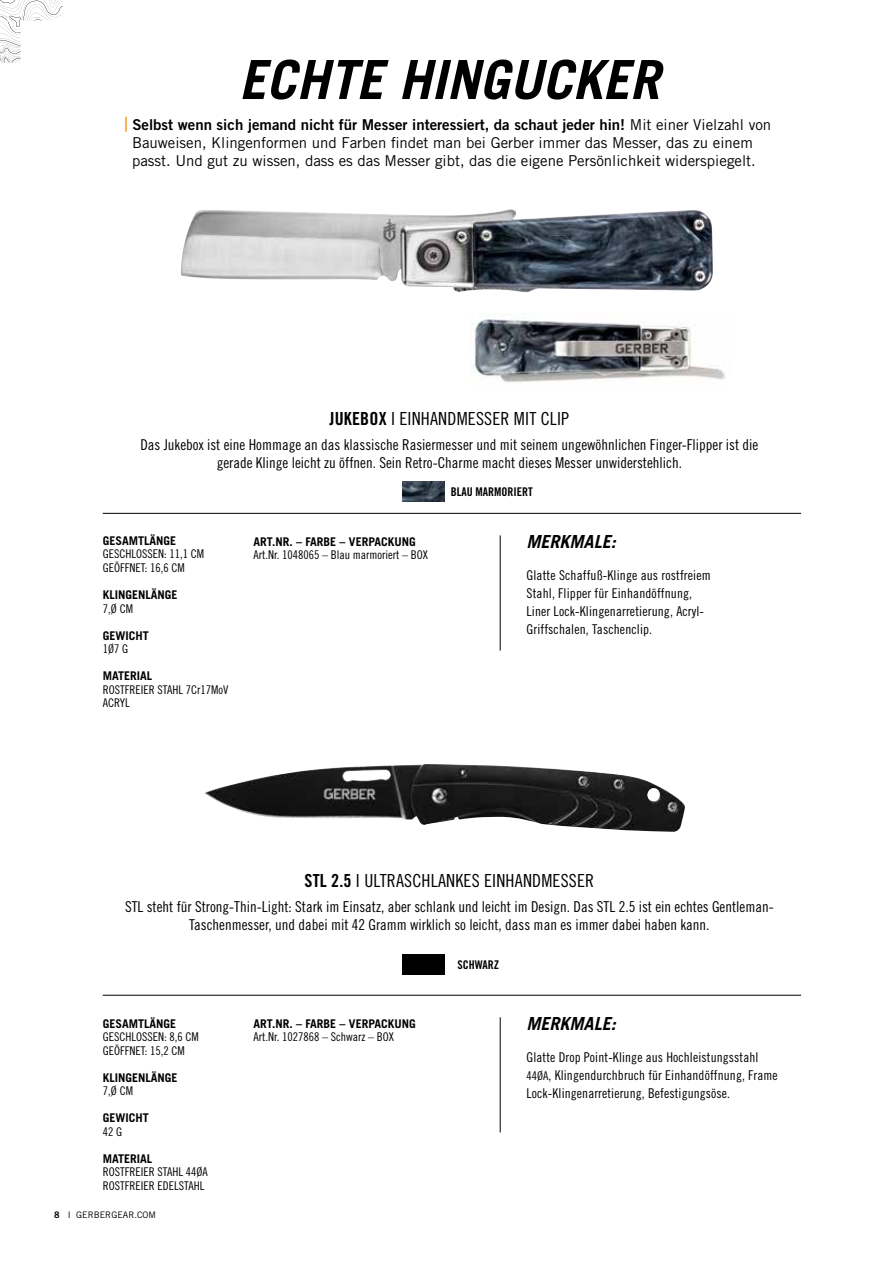
<style>
.page{position:relative;width:894px;height:1263px;background:#fff}
.page>*{position:absolute;margin:0;border:0;box-sizing:border-box;transform-origin:0 0}
.t1{font:italic 700 54px "Trade Gothic LT Std";color:#000}
.t2{font:18px "Trade Gothic LT Std Cn 18";letter-spacing:.01em;color:#000}
.t3{font:italic 700 18px "Trade Gothic LT Std";color:#000}
.t4{font:15px/18px "Trade Gothic LT Std Cn 18";color:#000;text-align:center}
.t5{font:15px/18px "Trade Gothic LT Std";color:#000}
.t6{font:15px "Trade Gothic LT Std Bd 2";color:#000}
.t7{font:13.5px/18px "Trade Gothic LT Std Cn 18";letter-spacing:.01em;color:#000}
.t8{font:12px/13.5px "Trade Gothic LT Std Cn 18";color:#000}
.t9{font:700 12px "Trade Gothic LT Std";color:#000}
.t10{font:12px "Trade Gothic LT Std Bd Cn 20";color:#000}
.t11{font:9px "Trade Gothic LT Std";color:#000}
.s1{font-family:"Trade Gothic LT Std";font-weight:700;font-stretch:expanded;color:#f8971d}
.s2{font-family:"Trade Gothic LT Std"}
.s3{font-family:"Trade Gothic LT Std Bd Cn 20"}
.s4{font-family:"Trade Gothic LT Std Bd 2"}
.s5{font-size:12px}
</style>
<div class="page">
<svg style="left:0;top:0;width:63px;height:63px"></svg>
<img style="left:181px;top:209px;width:531px;height:84px">
<img style="left:402px;top:481px;width:42px;height:20px">
<div style="left:402px;top:954px;width:42px;height:20px;background:#000"></div>
<hr style="left:499px;top:535px;width:1px;height:115px;background:#000">
<hr style="left:499px;top:1017px;width:1px;height:115px;background:#000">
<hr style="left:103px;top:513px;width:697px;height:1px;background:#000">
<hr style="left:103px;top:995px;width:697px;height:1px;background:#000">
<img style="left:470px;top:313px;width:256px;height:69px">
<img style="left:205px;top:764px;width:480px;height:67px">
<h1 class="t1" style="left:239px;top:47px;width:422px">ECHTE HINGUCKER</h1>
<p class="t6" style="left:124px;top:115px;width:648px"><span class="s1">|</span> Selbst wenn sich jemand nicht für Messer interessiert, da schaut jeder hin! <span class="s2">Mit einer Vielzahl von</span></p>
<p class="t5" style="left:132px;top:133px;width:625px">Bauweisen, Klingenformen und Farben findet man bei Gerber immer das Messer, das zu einem passt. Und gut zu wissen, dass es das Messer gibt, das die eigene Persönlichkeit widerspiegelt.</p>
<p class="t2" style="left:329px;top:408px;width:241px"><span class="s3">JUKEBOX</span> I EINHANDMESSER MIT CLIP</p>
<p class="t4" style="left:140px;top:435px;width:619px">Das Jukebox ist eine Hommage an das klassische Rasiermesser und mit seinem ungewöhnlichen Finger-Flipper ist die gerade Klinge leicht zu öffnen. Sein Retro-Charme macht dieses Messer unwiderstehlich.</p>
<p class="t9" style="left:103px;top:533px;width:75px">GESAMTLÄNGE</p>
<p class="t8" style="left:103px;top:547px;width:103px">GESCHLOSSEN: 11,1 CM<br>GEÖFFNET: 16,6 CM</p>
<p class="t9" style="left:103px;top:587px;width:76px">KLINGENLÄNGE</p>
<p class="t8" style="left:103px;top:601px;width:32px">7,Ø CM</p>
<p class="t9" style="left:103px;top:628px;width:48px">GEWICHT</p>
<p class="t8" style="left:103px;top:642px;width:27px">1Ø7 G</p>
<p class="t9" style="left:103px;top:668px;width:51px">MATERIAL</p>
<p class="t8" style="left:103px;top:682px;width:127px">ROSTFREIER STAHL 7Cr17MoV<br>ACRYL</p>
<p class="t9" style="left:253px;top:534px;width:164px">ART.NR. – FARBE – VERPACKUNG</p>
<p class="t8" style="left:253px;top:548px;width:176px">Art.Nr. 1048065 – Blau marmoriert – BOX</p>
<p class="t10" style="left:450px;top:484px;width:83px">BLAU MARMORIERT</p>
<p class="t3" style="left:526px;top:531px;width:91px">MERKMALE:</p>
<p class="t7" style="left:526px;top:566px;width:186px">Glatte Schaffuß-Klinge aus rostfreiem Stahl, Flipper für Einhandöffnung, Liner Lock-Klingenarretierung, Acryl-Griffschalen, Taschenclip.</p>
<p class="t2" style="left:304px;top:870px;width:291px"><span class="s3">STL 2.5</span> I ULTRASCHLANKES EINHANDMESSER</p>
<p class="t4" style="left:125px;top:897px;width:650px">STL steht für Strong-Thin-Light: Stark im Einsatz, aber schlank und leicht im Design. Das STL 2.5 ist ein echtes Gentleman-<br>Taschenmesser, und dabei mit 42 Gramm wirklich so leicht, dass man es immer dabei haben kann.</p>
<p class="t9" style="left:103px;top:1016px;width:75px">GESAMTLÄNGE</p>
<p class="t8" style="left:103px;top:1030px;width:97px">GESCHLOSSEN: 8,6 CM<br>GEÖFFNET: 15,2 CM</p>
<p class="t9" style="left:103px;top:1070px;width:76px">KLINGENLÄNGE</p>
<p class="t8" style="left:103px;top:1084px;width:32px">7,Ø CM</p>
<p class="t9" style="left:103px;top:1110px;width:48px">GEWICHT</p>
<p class="t8" style="left:103px;top:1124px;width:21px">42 G</p>
<p class="t9" style="left:103px;top:1151px;width:51px">MATERIAL</p>
<p class="t8" style="left:103px;top:1165px;width:106px">ROSTFREIER STAHL 44ØA<br>ROSTFREIER EDELSTAHL</p>
<p class="t11" style="left:54px;top:1209px;width:103px"><span class="s4">8</span> I GERBERGEAR.COM</p>
<p class="t9" style="left:253px;top:1016px;width:164px">ART.NR. – FARBE – VERPACKUNG</p>
<p class="t8" style="left:253px;top:1030px;width:142px">Art.Nr. 1027868 – Schwarz – BOX</p>
<p class="t10" style="left:457px;top:957px;width:43px">SCHWARZ</p>
<p class="t3" style="left:526px;top:1012px;width:91px">MERKMALE:</p>
<p class="t7" style="left:526px;top:1047px;width:252px">Glatte Drop Point-Klinge aus Hochleistungsstahl<br><span class="s5">44ØA</span>, Klingendurchbruch für Einhandöffnung, Frame<br>Lock-Klingenarretierung, Befestigungsöse.</p>
</div>
